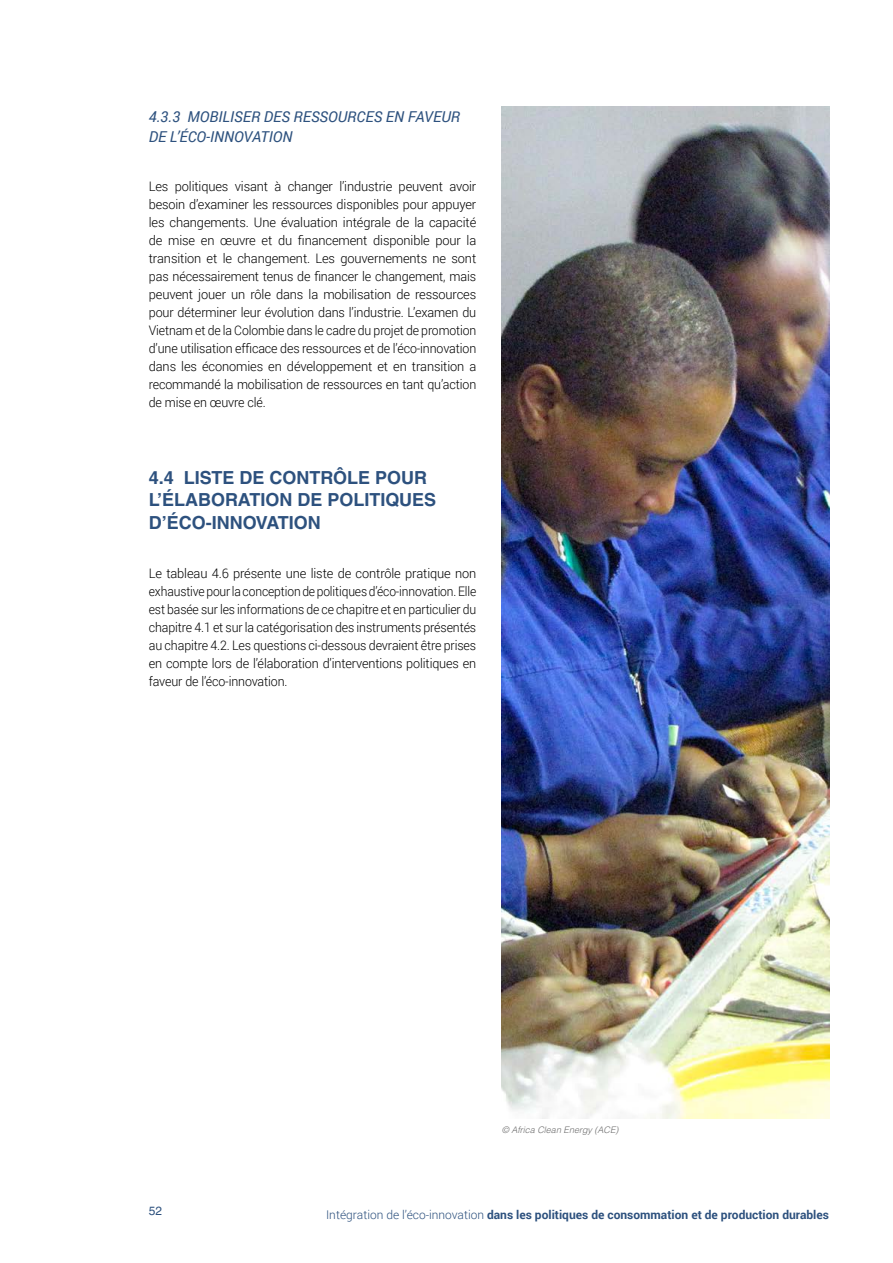
<style>
.page{position:relative;width:893px;height:1263px;background:#fff}
.page>*{position:absolute;margin:0;border:0;box-sizing:border-box;transform-origin:0 0}
.Chapter_Subtitle_Lev{font:700 18px/22.5px "Helvetica LT Std";color:#2d517e}
.Chapter_Subtitle_Lev-2{font:italic 15px/19.5px "Roboto";color:#2d517e}
.Main_body{font:300 13.2px/18px "Roboto";letter-spacing:-.01em;color:#000;text-align:justify}
.t1{font:700 12px "Roboto";color:#2d517e}
.t2{font:12px "Helvetica LT Std";color:#2d517e}
.Credits{font:italic 300 9px "Helvetica LT Std";color:#6e6e6e}
.s1{font-weight:300}
</style>
<div class="page">
<img style="left:502px;top:106px;width:327px;height:1013px">
<p class="Chapter_Subtitle_Lev-2" style="left:149px;top:106px;width:313px">4.3.3 MOBILISER DES RESSOURCES EN FAVEUR<br>DE L’ÉCO-INNOVATION</p>
<p class="Main_body" style="left:149px;top:177px;width:329px">Les politiques visant à changer l’industrie peuvent avoir besoin d’examiner les ressources disponibles pour appuyer les changements. Une évaluation intégrale de la capacité de mise en œuvre et du financement disponible pour la transition et le changement. Les gouvernements ne sont pas nécessairement tenus de financer le changement, mais peuvent jouer un rôle dans la mobilisation de ressources pour déterminer leur évolution dans l’industrie. L’examen du Vietnam et de la Colombie dans le cadre du projet de promotion d’une utilisation efficace des ressources et de l’éco-innovation dans les économies en développement et en transition a recommandé la mobilisation de ressources en tant qu’action de mise en œuvre clé.</p>
<p class="Chapter_Subtitle_Lev" style="left:149px;top:466px;width:289px">4.4 LISTE DE CONTRÔLE POUR<br>L’ÉLABORATION DE POLITIQUES<br>D’ÉCO-INNOVATION</p>
<p class="Main_body" style="left:149px;top:564px;width:329px">Le tableau 4.6 présente une liste de contrôle pratique non exhaustive pour la conception de politiques d’éco-innovation. Elle est basée sur les informations de ce chapitre et en particulier du chapitre 4.1 et sur la catégorisation des instruments présentés au chapitre 4.2. Les questions ci-dessous devraient être prises en compte lors de l’élaboration d’interventions politiques en faveur de l’éco-innovation.</p>
<p class="Credits" style="left:502px;top:1124px;width:118px">© Africa Clean Energy (ACE)</p>
<p class="t2" style="left:149px;top:1203px;width:15px">52</p>
<p class="t1" style="left:326px;top:1206px;width:504px"><span class="s1">Intégration de l’éco-innovation</span> dans les politiques de consommation et de production durables</p>
</div>
